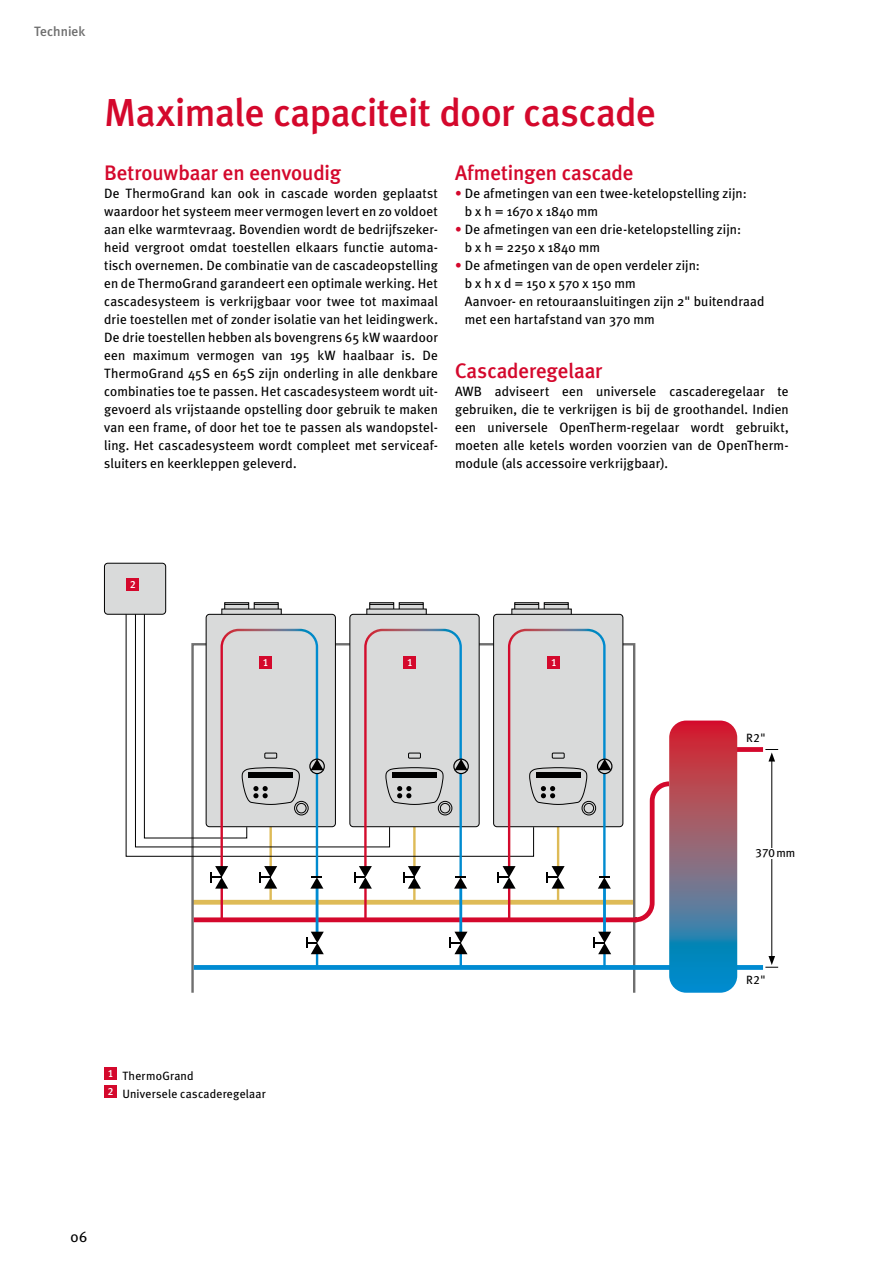
<style>
.page{position:relative;width:893px;height:1263px;background:#fff}
.page>*{position:absolute;margin:0;border:0;box-sizing:border-box;transform-origin:0 0}
.t1{font:500 39px "Meta Plus";letter-spacing:-.01em;color:#d4082c}
.t2{font:500 21px "Meta Plus";letter-spacing:-.005em;color:#d4082c}
.t3{font:15px "Meta Plus";color:#000}
.t4{font:13.5px/18px "Meta Plus";letter-spacing:.005em;color:#000}
.t5{font:500 13.5px "Meta Plus";letter-spacing:.005em;color:#6f6f6f}
.t6{font:12px/18px "Meta Plus";letter-spacing:.015em;color:#000}
.t7{font:12px "Meta Plus Book Caps";letter-spacing:.015em;color:#000}
.t8{font:10.5px "Meta Plus Medium Caps";color:#fff}
.s1{color:#d4082c}
.s2{font-family:"Meta Plus"}
</style>
<div class="page">
<svg style="left:226px;top:605px;width:21px;height:4px"></svg>
<div style="left:224px;top:602px;width:25px;height:9px;border:1px solid #000"></div>
<svg style="left:256px;top:605px;width:20px;height:4px"></svg>
<div style="left:254px;top:602px;width:24px;height:9px;border:1px solid #000"></div>
<svg style="left:225px;top:604px;width:53px;height:1px"></svg>
<svg style="left:223px;top:611px;width:57px;height:3px"></svg>
<svg style="left:371px;top:605px;width:21px;height:4px"></svg>
<div style="left:369px;top:602px;width:25px;height:9px;border:1px solid #000"></div>
<svg style="left:401px;top:605px;width:20px;height:4px"></svg>
<div style="left:399px;top:602px;width:24px;height:9px;border:1px solid #000"></div>
<svg style="left:370px;top:604px;width:53px;height:1px"></svg>
<svg style="left:368px;top:611px;width:57px;height:3px"></svg>
<svg style="left:516px;top:605px;width:21px;height:4px"></svg>
<div style="left:514px;top:602px;width:25px;height:9px;border:1px solid #000"></div>
<svg style="left:546px;top:605px;width:20px;height:4px"></svg>
<div style="left:544px;top:602px;width:24px;height:9px;border:1px solid #000"></div>
<svg style="left:515px;top:604px;width:53px;height:1px"></svg>
<svg style="left:513px;top:611px;width:57px;height:3px"></svg>
<div style="left:104px;top:563px;width:62px;height:51px;background:#d9dada;border-radius:3px"></div>
<div style="left:104px;top:563px;width:62px;height:51px;border:1px solid #000;border-radius:3px"></div>
<div style="left:494px;top:614px;width:129px;height:213px;background:#d9dada;border-radius:3px"></div>
<div style="left:194px;top:965px;width:569px;height:5px;background:#008bd2"></div>
<div style="left:710px;top:747px;width:53px;height:5px;background:#d4082c"></div>
<svg style="left:191px;top:779px;width:478px;height:146px"></svg>
<svg style="left:126px;top:614px;width:408px;height:243px"></svg>
<svg style="left:135px;top:614px;width:255px;height:233px"></svg>
<hr style="left:221px;top:886px;width:2px;height:34px;background:#d4082c">
<hr style="left:269px;top:886px;width:3px;height:16px;background:#debb57">
<hr style="left:316px;top:886px;width:2px;height:48px;background:#008bd2">
<svg style="left:306px;top:932px;width:18px;height:34px"></svg>
<hr style="left:364px;top:886px;width:3px;height:34px;background:#d4082c">
<hr style="left:413px;top:886px;width:3px;height:16px;background:#debb57">
<hr style="left:459px;top:886px;width:3px;height:48px;background:#008bd2">
<svg style="left:450px;top:932px;width:17px;height:34px"></svg>
<hr style="left:508px;top:886px;width:2px;height:34px;background:#d4082c">
<hr style="left:603px;top:886px;width:3px;height:48px;background:#008bd2">
<hr style="left:603px;top:949px;width:3px;height:19px;background:#008bd2">
<svg style="left:593px;top:932px;width:18px;height:22px"></svg>
<svg style="left:669px;top:720px;width:68px;height:273px;background:#7c6781"></svg>
<div style="left:309px;top:758px;width:16px;height:16px;border:1px solid #000;border-radius:50%"></div>
<svg style="left:144px;top:614px;width:180px;height:275px"></svg>
<div style="left:453px;top:758px;width:16px;height:16px;border:1px solid #000;border-radius:50%"></div>
<svg style="left:354px;top:629px;width:114px;height:260px"></svg>
<div style="left:597px;top:758px;width:15px;height:16px;border:1px solid #000;border-radius:50%"></div>
<svg style="left:498px;top:629px;width:113px;height:273px"></svg>
<div style="left:104px;top:1067px;width:13px;height:13px;background:#d4082c"></div>
<div style="left:104px;top:1085px;width:13px;height:13px;background:#d4082c"></div>
<div style="left:259px;top:656px;width:13px;height:13px;background:#d4082c"></div>
<div style="left:403px;top:656px;width:13px;height:13px;background:#d4082c"></div>
<div style="left:547px;top:656px;width:13px;height:13px;background:#d4082c"></div>
<div style="left:126px;top:578px;width:13px;height:13px;background:#d4082c"></div>
<hr style="left:771px;top:759px;width:1px;height:199px;background:#000">
<div style="left:756px;top:848px;width:41px;height:11px;background:#fff"></div>
<svg style="left:765px;top:749px;width:13px;height:12px"></svg>
<svg style="left:765px;top:956px;width:13px;height:12px"></svg>
<p class="t5" style="left:34px;top:24px;width:53px">Techniek</p>
<h1 class="t1" style="left:104px;top:90px;width:553px">Maximale capaciteit door cascade</h1>
<h2 class="t2" style="left:104px;top:161px;width:238px">Betrouwbaar en eenvoudig</h2>
<p class="t4" style="left:104px;top:184px;width:335px;text-align:justify">De ThermoGrand kan ook in cascade worden geplaatst waardoor het systeem meer vermogen levert en zo voldoet aan elke warmtevraag. Bovendien wordt de bedrijfszeker&shy;heid vergroot omdat toestellen elkaars functie automa&shy;tisch overnemen. De combinatie van de cascadeopstelling en de ThermoGrand garandeert een optimale werking. Het cascadesysteem is verkrijgbaar voor twee tot maximaal drie toestellen met of zonder isolatie van het leidingwerk.<br>De drie toestellen hebben als bovengrens 65 kW waardoor een maximum vermogen van 195 kW haalbaar is. De ThermoGrand 45S en 65S zijn onderling in alle denkbare combinaties toe te passen. Het cascadesysteem wordt uit&shy;gevoerd als vrijstaande opstelling door gebruik te maken van een frame, of door het toe te passen als wandopstel&shy;ling. Het cascadesysteem wordt compleet met serviceaf&shy;sluiters en keerkleppen geleverd.</p>
<h2 class="t2" style="left:455px;top:161px;width:180px">Afmetingen cascade</h2>
<p class="t4" style="left:465px;top:184px;width:284px;text-indent:-10px"><span class="s1">•</span> De afmetingen van een twee-ketelopstelling zijn: b x h = 1670 x 1840 mm</p>
<p class="t4" style="left:465px;top:220px;width:278px;text-indent:-10px"><span class="s1">•</span> De afmetingen van een drie-ketelopstelling zijn: b x h = 2250 x 1840 mm</p>
<p class="t4" style="left:465px;top:256px;width:301px;text-indent:-10px"><span class="s1">•</span> De afmetingen van de open verdeler zijn:<br>b x h x d = 150 x 570 x 150 mm<br>Aanvoer- en retouraansluitingen zijn 2" buitendraad met een hartafstand van 370 mm</p>
<h2 class="t2" style="left:455px;top:359px;width:149px">Cascaderegelaar</h2>
<p class="t4" style="left:455px;top:382px;width:335px;text-align:justify">AWB adviseert een universele cascaderegelaar te gebruiken, die te verkrijgen is bij de groothandel. Indien een universele OpenTherm-regelaar wordt gebruikt, moeten alle ketels worden voorzien van de OpenTherm&shy;module (als accessoire verkrijgbaar).</p>
<p class="t8" style="left:130px;top:578px;width:7px">2</p>
<p class="t8" style="left:263px;top:657px;width:7px">1</p>
<p class="t8" style="left:407px;top:657px;width:7px">1</p>
<p class="t8" style="left:551px;top:657px;width:7px">1</p>
<p class="t7" style="left:746px;top:731px;width:21px">R2"</p>
<p class="t7" style="left:756px;top:846px;width:41px">370 <span class="s2">mm</span></p>
<p class="t6" style="left:108px;top:1067px;width:160px"><sup>1</sup> ThermoGrand<br><sup>2</sup> Universele cascaderegelaar</p>
<p class="t7" style="left:746px;top:973px;width:21px">R2"</p>
<p class="t3" style="left:71px;top:1228px;width:18px">06</p>
</div>
